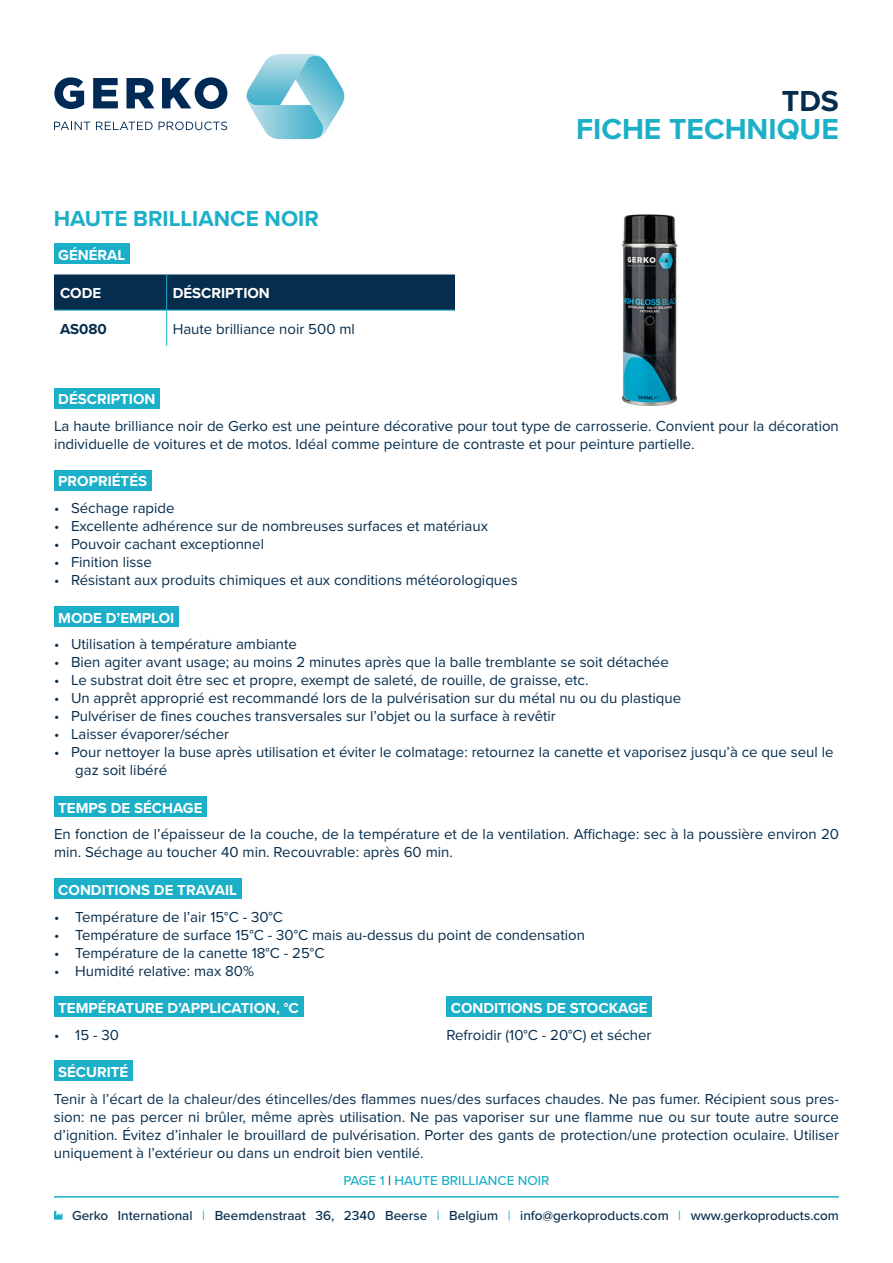
<style>
.page{position:relative;width:893px;height:1263px;background:#fff}
.page>*{position:absolute;margin:0;border:0;box-sizing:border-box;transform-origin:0 0}
.t1{font:700 30px "Proxima Nova";color:#1bafc8}
.t2{font:700 30px "Proxima Nova";color:#062d4d}
.t3{font:700 22.5px "Proxima Nova";color:#1bafc8}
.Alineastijl{font:15px/18px "Proxima Nova";color:#062d4d}
.t4{font:700 15px "Proxima Nova";color:#fff}
.t5{font:700 15px "Proxima Nova";color:#062d4d}
.t6{font:500 13.5px "Proxima Nova";color:#062d4d}
.t7{font:500 13.5px "Proxima Nova";color:#1bafc8}
.s1{color:#062d4d}
.s2{color:#1bafc8}
</style>
<div class="page">
<div style="left:54px;top:274px;width:401px;height:36px;background:#062d4d"></div>
<hr style="left:166px;top:274px;width:1px;height:36px;background:#1bafc8">
<hr style="left:54px;top:310px;width:113px;height:1px;background:#1bafc8">
<hr style="left:167px;top:310px;width:672px;height:1px;background:#1bafc8">
<hr style="left:166px;top:310px;width:1px;height:36px;background:#1bafc8">
<div style="left:54px;top:243px;width:75px;height:21px;background:#1bafc8"></div>
<div style="left:54px;top:470px;width:97px;height:21px;background:#1bafc8"></div>
<div style="left:54px;top:879px;width:187px;height:20px;background:#1bafc8"></div>
<div style="left:54px;top:606px;width:125px;height:21px;background:#1bafc8"></div>
<div style="left:54px;top:388px;width:106px;height:21px;background:#1bafc8"></div>
<div style="left:54px;top:997px;width:249px;height:20px;background:#1bafc8"></div>
<div style="left:54px;top:1061px;width:79px;height:20px;background:#1bafc8"></div>
<div style="left:446px;top:997px;width:206px;height:20px;background:#1bafc8"></div>
<div style="left:54px;top:797px;width:153px;height:20px;background:#1bafc8"></div>
<svg style="left:54px;top:122px;width:36px;height:8px"></svg>
<svg style="left:96px;top:122px;width:57px;height:8px"></svg>
<svg style="left:159px;top:122px;width:68px;height:8px"></svg>
<svg style="left:54px;top:77px;width:30px;height:32px"></svg>
<svg style="left:93px;top:78px;width:25px;height:30px"></svg>
<svg style="left:126px;top:78px;width:28px;height:30px"></svg>
<svg style="left:162px;top:77px;width:65px;height:32px"></svg>
<svg style="left:246px;top:54px;width:98px;height:85px"></svg>
<svg style="left:54px;top:1211px;width:8px;height:8px"></svg>
<hr style="left:54px;top:1196px;width:785px;height:1px;background:#1bafc8">
<img style="left:456px;top:214px;width:383px;height:192px">
<p class="t3" style="left:54px;top:202px;width:267px">HAUTE BRILLIANCE NOIR</p>
<p class="t4" style="left:58px;top:243px;width:68px">GÉNÉRAL</p>
<p class="t4" style="left:60px;top:282px;width:43px">CODE</p>
<p class="t4" style="left:173px;top:282px;width:99px">DÉSCRIPTION</p>
<p class="t5" style="left:60px;top:318px;width:48px">AS080</p>
<p class="Alineastijl" style="left:173px;top:319px;width:184px">Haute brilliance noir 500 ml</p>
<p class="t4" style="left:58px;top:388px;width:99px">DÉSCRIPTION</p>
<p class="t2" style="left:782px;top:78px;width:58px">TDS</p>
<p class="t1" style="left:576px;top:107px;width:264px">FICHE TECHNIQUE</p>
<p class="Alineastijl" style="left:54px;top:416px;width:786px">La haute brilliance noir de Gerko est une peinture décorative pour tout type de carrosserie. Convient pour la décoration individuelle de voitures et de motos. Idéal comme peinture de contraste et pour peinture partielle.</p>
<p class="t4" style="left:58px;top:470px;width:90px">PROPRIÉTÉS</p>
<p class="Alineastijl" style="left:54px;top:498px;width:122px">• Séchage rapide</p>
<p class="Alineastijl" style="left:54px;top:516px;width:436px">• Excellente adhérence sur de nombreuses surfaces et matériaux</p>
<p class="Alineastijl" style="left:54px;top:534px;width:212px">• Pouvoir cachant exceptionnel</p>
<p class="Alineastijl" style="left:54px;top:552px;width:99px">• Finition lisse</p>
<p class="Alineastijl" style="left:54px;top:570px;width:465px">• Résistant aux produits chimiques et aux conditions météorologiques</p>
<p class="t4" style="left:58px;top:606px;width:118px">MODE D’EMPLOI</p>
<p class="Alineastijl" style="left:54px;top:635px;width:245px">• Utilisation à température ambiante</p>
<p class="Alineastijl" style="left:54px;top:653px;width:616px">• Bien agiter avant usage; au moins 2 minutes après que la balle tremblante se soit détachée</p>
<p class="Alineastijl" style="left:54px;top:671px;width:536px">• Le substrat doit être sec et propre, exempt de saleté, de rouille, de graisse, etc.</p>
<p class="Alineastijl" style="left:54px;top:689px;width:629px">• Un apprêt approprié est recommandé lors de la pulvérisation sur du métal nu ou du plastique</p>
<p class="Alineastijl" style="left:54px;top:707px;width:503px">• Pulvériser de fines couches transversales sur l’objet ou la surface à revêtir</p>
<p class="Alineastijl" style="left:54px;top:725px;width:177px">• Laisser évaporer/sécher</p>
<p class="Alineastijl" style="left:75px;top:743px;width:760px;text-indent:-21px">• Pour nettoyer la buse après utilisation et éviter le colmatage: retournez la canette et vaporisez jusqu’à ce que seul le gaz soit libéré</p>
<p class="t4" style="left:58px;top:796px;width:146px">TEMPS DE SÉCHAGE</p>
<p class="Alineastijl" style="left:54px;top:825px;width:787px">En fonction de l’épaisseur de la couche, de la température et de la ventilation. Affichage: sec à la poussière environ 20 min. Séchage au toucher 40 min. Recouvrable: après 60 min.</p>
<p class="t4" style="left:58px;top:879px;width:180px">CONDITIONS DE TRAVAIL</p>
<p class="Alineastijl" style="left:54px;top:907px;width:231px">• Température de l’air 15°C - 30°C</p>
<p class="Alineastijl" style="left:54px;top:925px;width:533px">• Température de surface 15°C - 30°C mais au-dessus du point de condensation</p>
<p class="Alineastijl" style="left:54px;top:943px;width:272px">• Température de la canette 18°C - 25°C</p>
<p class="Alineastijl" style="left:54px;top:961px;width:202px">• Humidité relative: max 80%</p>
<p class="t4" style="left:58px;top:997px;width:242px">TEMPÉRATURE D’APPLICATION, °C</p>
<p class="Alineastijl" style="left:54px;top:1025px;width:66px">• 15 - 30</p>
<p class="t4" style="left:58px;top:1060px;width:72px">SÉCURITÉ</p>
<p class="t4" style="left:451px;top:997px;width:198px">CONDITIONS DE STOCKAGE</p>
<p class="Alineastijl" style="left:446px;top:1025px;width:207px">Refroidir (10°C - 20°C) et sécher</p>
<p class="Alineastijl" style="left:54px;top:1089px;width:786px;text-align:justify">Tenir à l’écart de la chaleur/des étincelles/des flammes nues/des surfaces chaudes. Ne pas fumer. Récipient sous pres&shy;sion: ne pas percer ni brûler, même après utilisation. Ne pas vaporiser sur une flamme nue ou sur toute autre source d’ignition. Évitez d’inhaler le brouillard de pulvérisation. Porter des gants de protection/une protection oculaire. Utiliser uniquement à l’extérieur ou dans un endroit bien ventilé.</p>
<p class="t7" style="left:343px;top:1170px;width:208px">PAGE 1 <span class="s1">|</span> HAUTE BRILLIANCE NOIR</p>
<p class="t6" style="left:72px;top:1205px;width:768px">Gerko International <span class="s2">|</span> Beemdenstraat 36, 2340 Beerse <span class="s2">|</span> Belgium <span class="s2">|</span> info@gerkoproducts.com <span class="s2">|</span> www.gerkoproducts.com</p>
</div>
